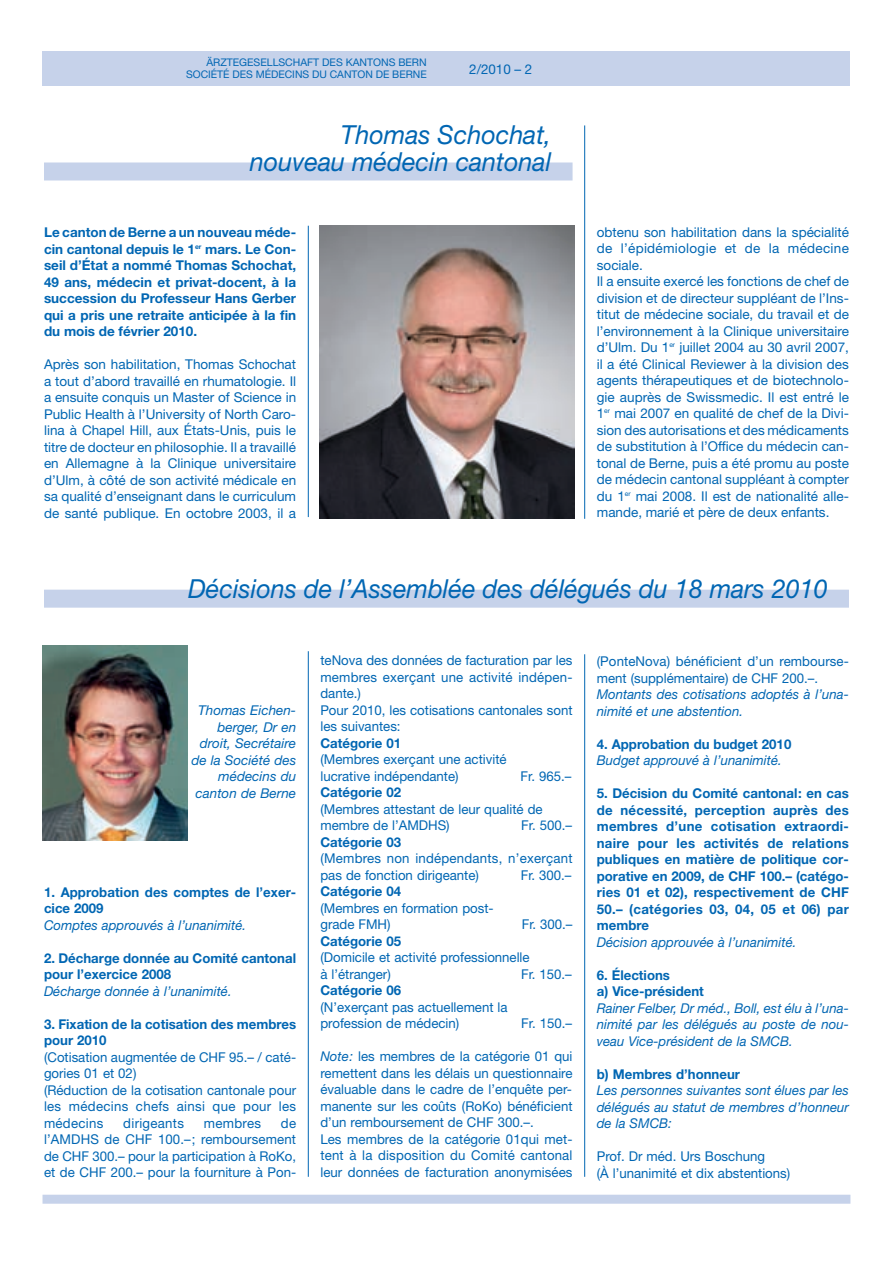
<style>
.page{position:relative;width:893px;height:1263px;background:#fff}
.page>*{position:absolute;margin:0;border:0;box-sizing:border-box;transform-origin:0 0}
.t1{font:italic 26.25px/27px "Helvetica Neue";color:#0166b3;text-align:right;scale:.96 1}
.t2{font:13.5px/16.5px "Helvetica Neue";color:#0166b3}
.t3{font:700 13.5px/16.5px "Helvetica Neue";color:#0166b3}
.t4{font:italic 13.5px/16.5px "Helvetica Neue";color:#0166b3;text-align:justify}
.t5{font:13.5px "Helvetica Neue";letter-spacing:.02em;color:#0166b3}
.t6{font:10.5px/12px "Helvetica Neue";color:#0166b3;text-align:right}
.s1{font-style:italic}
</style>
<div class="page">
<div style="left:44px;top:590px;width:805px;height:18px;background:#c6d2ea"></div>
<div style="left:43px;top:1195px;width:807px;height:9px;background:#c6d2ea"></div>
<div style="left:43px;top:51px;width:807px;height:34px;background:#c6d2ea"></div>
<hr style="left:308px;top:226px;width:1px;height:291px;background:#0166b3">
<hr style="left:584px;top:125px;width:1px;height:394px;background:#0166b3">
<img style="left:320px;top:225px;width:254px;height:293px">
<div style="left:44px;top:162px;width:529px;height:18px;background:#c6d2ea"></div>
<hr style="left:308px;top:651px;width:1px;height:526px;background:#0166b3">
<hr style="left:584px;top:654px;width:1px;height:523px;background:#0166b3">
<img style="left:43px;top:645px;width:144px;height:196px">
<p class="t6" style="left:186px;top:57px;width:242px">ÄRZTEGESELLSCHAFT DES KANTONS BERN<br>SOCIÉTÉ DES MÉDECINS DU CANTON DE BERNE</p>
<p class="t2" style="left:469px;top:62px;width:65px">2/2010 – 2</p>
<h1 class="t1" style="left:250px;top:124px;width:315px">Thomas Schochat, nouveau médecin cantonal</h1>
<p class="t3" style="left:44px;top:225px;width:254px;text-align:justify">Le canton de Berne a un nouveau méde&shy;cin cantonal depuis le 1<sup>er</sup> mars. Le Con&shy;seil d’État a nommé Thomas Schochat, 49 ans, médecin et privat-docent, à la succession du Professeur Hans Gerber qui a pris une retraite anticipée à la fin du mois de février 2010.</p>
<p class="t2" style="left:44px;top:357px;width:254px;text-align:justify">Après son habilitation, Thomas Schochat a tout d’abord travaillé en rhumatologie. Il a ensuite conquis un Master of Science in Public Health à l’University of North Caro&shy;lina à Chapel Hill, aux États-Unis, puis le titre de docteur en philosophie. Il a travaillé en Allemagne à la Clinique universitaire d’Ulm, à côté de son activité médicale en sa qualité d’enseignant dans le curriculum de santé publique. En octobre 2003, il a</p>
<p class="t2" style="left:597px;top:225px;width:254px">obtenu son habilitation dans la spécialité de l’épidémiologie et de la médecine sociale.<br>Il a ensuite exercé les fonctions de chef de division et de directeur suppléant de l’Ins&shy;titut de médecine sociale, du travail et de l’environnement à la Clinique universitaire d’Ulm. Du 1<sup>er</sup> juillet 2004 au 30 avril 2007, il a été Clinical Reviewer à la division des agents thérapeutiques et de biotechnolo&shy;gie auprès de Swissmedic. Il est entré le 1<sup>er</sup> mai 2007 en qualité de chef de la Divi&shy;sion des autorisations et des médicaments de substitution à l’Office du médecin can&shy;tonal de Berne, puis a été promu au poste de médecin cantonal suppléant à compter du 1<sup>er</sup> mai 2008. Il est de nationalité alle&shy;mande, marié et père de deux enfants.</p>
<h1 class="t1" style="left:188px;top:578px;width:668px">Décisions de l’Assemblée des délégués du 18 mars 2010</h1>
<p class="t4" style="left:191px;top:703px;width:106px;text-align:right">Thomas Eichen&shy;berger, Dr en droit, Secrétaire de la Société des médecins du canton de Berne</p>
<p class="t3" style="left:44px;top:885px;width:254px">1. Approbation des comptes de l’exer&shy;cice 2009</p>
<p class="t4" style="left:44px;top:918px;width:204px">Comptes approuvés à l’unanimité.</p>
<p class="t3" style="left:44px;top:951px;width:254px">2. Décharge donnée au Comité cantonal pour l’exercice 2008</p>
<p class="t4" style="left:44px;top:984px;width:189px">Décharge donnée à l’unanimité.</p>
<p class="t3" style="left:44px;top:1017px;width:254px">3. Fixation de la cotisation des membres pour 2010</p>
<p class="t2" style="left:44px;top:1050px;width:254px">(Cotisation augmentée de CHF 95.– / caté&shy;gories 01 et 02)<br>(Réduction de la cotisation cantonale pour les médecins chefs ainsi que pour les médecins</p>
<p class="t2" style="left:44px;top:1116px;width:254px;text-align:justify;text-indent:237px">de l’AMDHS de CHF 100.–; remboursement de CHF 300.– pour la participation à RoKo, et de CHF 200.– pour la fourniture à Pon-</p>
<p class="t5" style="left:123px;top:1118px;width:62px">dirigeants</p>
<p class="t5" style="left:204px;top:1118px;width:59px">membres</p>
<p class="t2" style="left:320px;top:653px;width:254px">teNova des données de facturation par les membres exerçant une activité indépen&shy;dante.)<br>Pour 2010, les cotisations cantonales sont les suivantes:</p>
<p class="t3" style="left:320px;top:736px;width:82px">Catégorie 01</p>
<p class="t2" style="left:320px;top:752px;width:188px">(Membres exerçant une activité lucrative indépendante)</p>
<p class="t2" style="left:521px;top:769px;width:52px">Fr. 965.–</p>
<p class="t3" style="left:320px;top:785px;width:82px">Catégorie 02</p>
<p class="t2" style="left:320px;top:802px;width:224px">(Membres attestant de leur qualité de membre de l’AMDHS)</p>
<p class="t2" style="left:521px;top:818px;width:52px">Fr. 500.–</p>
<p class="t3" style="left:320px;top:835px;width:82px">Catégorie 03</p>
<p class="t2" style="left:320px;top:851px;width:254px">(Membres non indépendants, n’exerçant pas de fonction dirigeante)</p>
<p class="t2" style="left:521px;top:868px;width:52px">Fr. 300.–</p>
<p class="t3" style="left:320px;top:884px;width:82px">Catégorie 04</p>
<p class="t2" style="left:320px;top:901px;width:175px">(Membres en formation post&shy;grade FMH)</p>
<p class="t2" style="left:522px;top:917px;width:52px">Fr. 300.–</p>
<p class="t3" style="left:320px;top:934px;width:82px">Catégorie 05</p>
<p class="t2" style="left:320px;top:950px;width:211px">(Domicile et activité professionnelle à l’étranger)</p>
<p class="t2" style="left:521px;top:967px;width:52px">Fr. 150.–</p>
<p class="t3" style="left:320px;top:983px;width:82px">Catégorie 06</p>
<p class="t2" style="left:320px;top:1000px;width:189px">(N’exerçant pas actuellement la profession de médecin)</p>
<p class="t2" style="left:521px;top:1016px;width:52px">Fr. 150.–</p>
<p class="t2" style="left:320px;top:1049px;width:254px"><span class="s1">Note:</span> les membres de la catégorie 01 qui remettent dans les délais un questionnaire évaluable dans le cadre de l’enquête per&shy;manente sur les coûts (RoKo) bénéficient d’un remboursement de CHF 300.–.<br>Les membres de la catégorie 01qui met&shy;tent à la disposition du Comité cantonal leur données de facturation anonymisées</p>
<p class="t2" style="left:597px;top:654px;width:254px">(PonteNova) bénéficient d’un rembourse&shy;ment (supplémentaire) de CHF 200.–.</p>
<p class="t4" style="left:597px;top:687px;width:254px">Montants des cotisations adoptés à l’una&shy;nimité et une abstention.</p>
<p class="t3" style="left:597px;top:737px;width:196px">4. Approbation du budget 2010</p>
<p class="t4" style="left:597px;top:753px;width:186px">Budget approuvé à l’unanimité.</p>
<p class="t3" style="left:597px;top:786px;width:254px;text-align:justify">5. Décision du Comité cantonal: en cas de nécessité, perception auprès des membres d’une cotisation extraordi&shy;naire pour les activités de relations publiques en matière de politique cor&shy;porative en 2009, de CHF 100.– (catégo&shy;ries 01 et 02), respectivement de CHF 50.– (catégories 03, 04, 05 et 06) par membre</p>
<p class="t4" style="left:597px;top:935px;width:201px">Décision approuvée à l’unanimité.</p>
<p class="t3" style="left:597px;top:968px;width:109px">6. Élections<br>a) Vice-président</p>
<p class="t4" style="left:597px;top:1001px;width:254px">Rainer Felber, Dr méd., Boll, est élu à l’una&shy;nimité par les délégués au poste de nou&shy;veau Vice-président de la SMCB.</p>
<p class="t3" style="left:597px;top:1067px;width:145px">b) Membres d’honneur</p>
<p class="t4" style="left:597px;top:1083px;width:254px">Les personnes suivantes sont élues par les délégués au statut de membres d’honneur de la SMCB:</p>
<p class="t2" style="left:597px;top:1149px;width:195px">Prof. Dr méd. Urs Boschung<br>(À l’unanimité et dix abstentions)</p>
</div>
